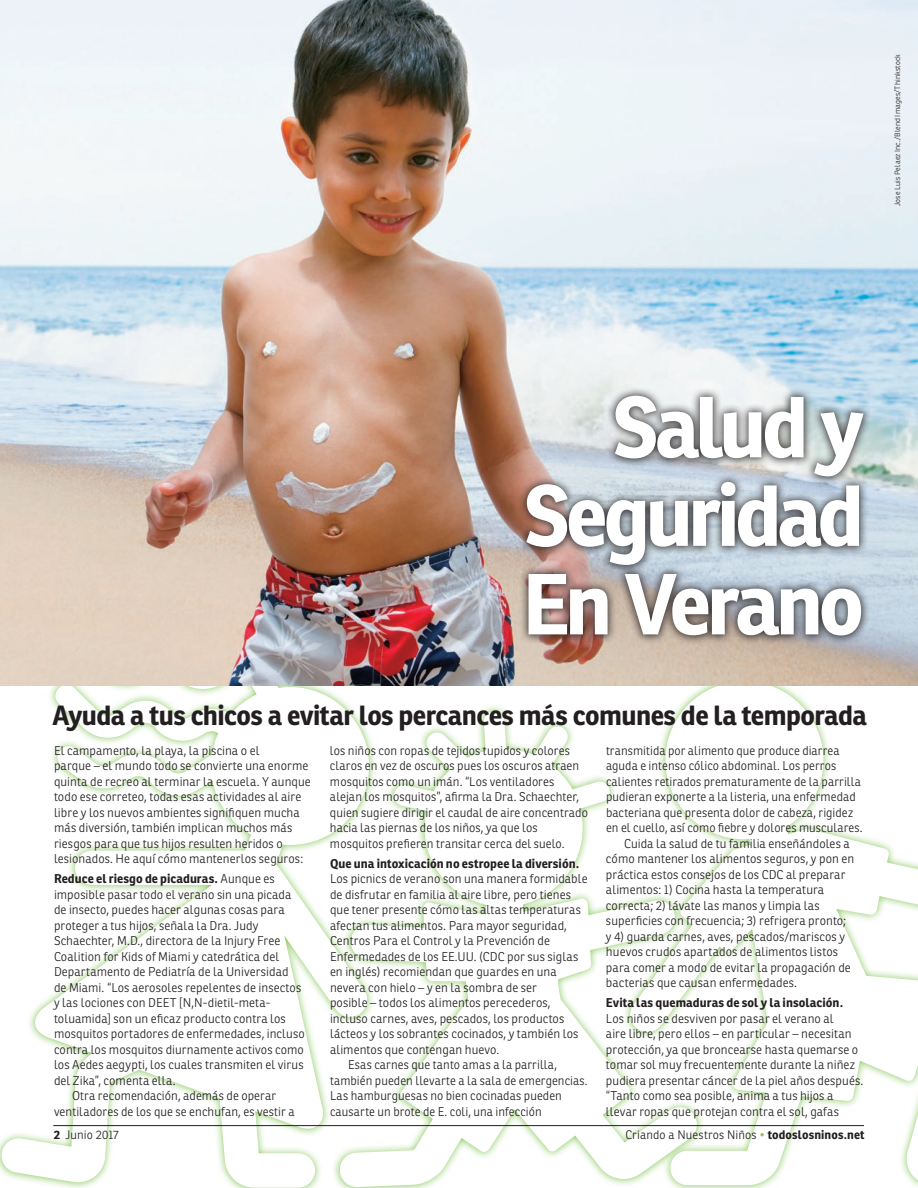
<style>
.page{position:relative;width:918px;height:1188px;background:#fff}
.page>*{position:absolute;margin:0;border:0;box-sizing:border-box;transform-origin:0 0}
.t1{font:700 84px/88.5px "Ronnia";letter-spacing:-.055em;color:#fff;text-align:justify}
.t2{font:700 27px "Ronnia";letter-spacing:-.025em;color:#231f20}
.t3{font:300 12.3px/15.5px "Ronnia";letter-spacing:.005em;color:#231f20}
.t4{font:700 12.3px "Ronnia";letter-spacing:.005em;color:#231f20}
.t5{font:300 12px "Ronnia";letter-spacing:.01em;color:#231f20}
.t6{font:300 7.5px "Ronnia";letter-spacing:.015em;color:#231f20}
.s1{font-weight:300}
.s2{font-weight:700}
.s3{color:#83c555}
</style>
<div class="page">
<svg style="left:378px;top:711px;width:244px;height:476px"></svg>
<svg style="left:628px;top:686px;width:290px;height:502px"></svg>
<svg style="left:0;top:686px;width:370px;height:502px"></svg>
<img style="left:0;top:0;width:918px;height:686px">
<div style="left:517px;top:386px;width:356px;height:259px;background:#231f20;opacity:.85"></div>
<hr style="left:53px;top:1125px;width:811px;height:1px;background:#231f20">
<p class="t6" style="left:893px;top:206px;width:153px;rotate:-90deg">Jose Luis Pelaez Inc./Blend Images/Thinkstock</p>
<h1 class="t1" style="left:522px;top:382px;width:343px;text-indent:91px">Salud y Seguridad En Verano</h1>
<h2 class="t2" style="left:52px;top:698px;width:816px">Ayuda a tus chicos a evitar los percances más comunes de la temporada</h2>
<p class="t3" style="left:54px;top:742px;width:258px">El campamento, la playa, la piscina o el<br>parque – el mundo todo se convierte una enorme quinta de recreo al terminar la escuela. Y aunque todo ese correteo, todas esas actividades al aire libre y los nuevos ambientes signifiquen mucha más diversión, también implican muchos más riesgos para que tus hijos resulten heridos o lesionados. He aquí cómo mantenerlos seguros:</p>
<p class="t4" style="left:54px;top:871px;width:222px">Reduce el riesgo de picaduras. <span class="s1">Aunque es</span></p>
<p class="t3" style="left:54px;top:887px;width:239px">imposible pasar todo el verano sin una picada</p>
<p class="t3" style="left:54px;top:902px;width:232px">de insecto, puedes hacer algunas cosas para</p>
<p class="t3" style="left:54px;top:918px;width:206px">proteger a tus hijos, señala la Dra. Judy</p>
<p class="t3" style="left:54px;top:933px;width:228px">Schaechter, M.D., directora de la Injury Free</p>
<p class="t3" style="left:54px;top:949px;width:227px">Coalition for Kids of Miami y catedrática del</p>
<p class="t3" style="left:54px;top:964px;width:236px">Departamento de Pediatría de la Universidad</p>
<p class="t3" style="left:54px;top:980px;width:249px">de Miami. “Los aerosoles repelentes de insectos</p>
<p class="t3" style="left:54px;top:995px;width:218px">y las lociones con DEET [N,N-dietil-meta-</p>
<p class="t3" style="left:54px;top:1011px;width:233px">toluamida] son un eficaz producto contra los</p>
<p class="t3" style="left:54px;top:1026px;width:252px">mosquitos portadores de enfermedades, incluso</p>
<p class="t3" style="left:54px;top:1042px;width:251px">contra los mosquitos diurnamente activos como</p>
<p class="t3" style="left:54px;top:1057px;width:251px">los Aedes aegypti, los cuales transmiten el virus</p>
<p class="t3" style="left:54px;top:1073px;width:123px">del Zika”, comenta ella.</p>
<p class="t3" style="left:72px;top:1088px;width:206px">Otra recomendación, además de operar</p>
<p class="t3" style="left:54px;top:1104px;width:242px">ventiladores de los que se enchufan, es vestir a</p>
<p class="t3" style="left:330px;top:742px;width:259px">los niños con ropas de tejidos tupidos y colores claros en vez de oscuros pues los oscuros atraen mosquitos como un imán. “Los ventiladores alejan los mosquitos”, afirma la Dra. Schaechter, quien sugiere dirigir el caudal de aire concentrado hacia las piernas de los niños, ya que los mosquitos prefieren transitar cerca del suelo.</p>
<p class="t4" style="left:330px;top:855px;width:251px">Que una intoxicación no estropee la diversión.</p>
<p class="t3" style="left:330px;top:871px;width:259px">Los picnics de verano son una manera formidable</p>
<p class="t3" style="left:330px;top:887px;width:243px">de disfrutar en familia al aire libre, pero tienes</p>
<p class="t3" style="left:330px;top:902px;width:253px">que tener presente cómo las altas temperaturas</p>
<p class="t3" style="left:330px;top:918px;width:238px">afectan tus alimentos. Para mayor seguridad,</p>
<p class="t3" style="left:330px;top:933px;width:222px">Centros Para el Control y la Prevención de</p>
<p class="t3" style="left:330px;top:949px;width:250px">Enfermedades de los EE.UU. (CDC por sus siglas</p>
<p class="t3" style="left:330px;top:964px;width:228px">en inglés) recomiendan que guardes en una</p>
<p class="t3" style="left:330px;top:980px;width:209px">nevera con hielo – y en la sombra de ser</p>
<p class="t3" style="left:330px;top:995px;width:222px">posible – todos los alimentos perecederos,</p>
<p class="t3" style="left:330px;top:1011px;width:236px">incluso carnes, aves, pescados, los productos</p>
<p class="t3" style="left:330px;top:1026px;width:250px">lácteos y los sobrantes cocinados, y también los</p>
<p class="t3" style="left:330px;top:1042px;width:171px">alimentos que contengan huevo.</p>
<p class="t3" style="left:348px;top:1057px;width:211px">Esas carnes que tanto amas a la parrilla,</p>
<p class="t3" style="left:330px;top:1073px;width:259px">también pueden llevarte a la sala de emergencias.</p>
<p class="t3" style="left:330px;top:1088px;width:233px">Las hamburguesas no bien cocinadas pueden</p>
<p class="t3" style="left:330px;top:1104px;width:213px">causarte un brote de E. coli, una infección</p>
<p class="t3" style="left:606px;top:742px;width:235px">transmitida por alimento que produce diarrea</p>
<p class="t3" style="left:606px;top:758px;width:232px">aguda e intenso cólico abdominal. Los perros</p>
<p class="t3" style="left:606px;top:773px;width:257px">calientes retirados prematuramente de la parrilla</p>
<p class="t3" style="left:606px;top:789px;width:251px">pudieran exponerte a la listeria, una enfermedad</p>
<p class="t3" style="left:606px;top:804px;width:249px">bacteriana que presenta dolor de cabeza, rigidez</p>
<p class="t3" style="left:606px;top:820px;width:258px">en el cuello, así como fiebre y dolores musculares.</p>
<p class="t3" style="left:624px;top:836px;width:227px">Cuida la salud de tu familia enseñándoles a</p>
<p class="t3" style="left:606px;top:851px;width:250px">cómo mantener los alimentos seguros, y pon en</p>
<p class="t3" style="left:606px;top:867px;width:241px">práctica estos consejos de los CDC al preparar</p>
<p class="t3" style="left:606px;top:882px;width:220px">alimentos: 1) Cocina hasta la temperatura</p>
<p class="t3" style="left:606px;top:898px;width:215px">correcta; 2) lávate las manos y limpia las</p>
<p class="t3" style="left:606px;top:913px;width:241px">superficies con frecuencia; 3) refrigera pronto;</p>
<p class="t3" style="left:606px;top:929px;width:240px">y 4) guarda carnes, aves, pescados/mariscos y</p>
<p class="t3" style="left:606px;top:944px;width:234px">huevos crudos apartados de alimentos listos</p>
<p class="t3" style="left:606px;top:960px;width:246px">para comer a modo de evitar la propagación de</p>
<p class="t3" style="left:606px;top:975px;width:193px">bacterias que causan enfermedades.</p>
<p class="t4" style="left:606px;top:995px;width:239px">Evita las quemaduras de sol y la insolación.</p>
<p class="t3" style="left:606px;top:1011px;width:259px">Los niños se desviven por pasar el verano al<br>aire libre, pero ellos – en particular – necesitan protección, ya que broncearse hasta quemarse o tomar sol muy frecuentemente durante la niñez pudiera presentar cáncer de la piel años después. “Tanto como sea posible, anima a tus hijos a llevar ropas que protejan contra el sol, gafas</p>
<p class="t5" style="left:54px;top:1128px;width:66px"><span class="s2">2</span> Junio 2017</p>
<p class="t5" style="left:625px;top:1128px;width:241px">Criando a Nuestros Niños <span class="s3">•</span> <span class="s2">todoslosninos.net</span></p>
</div>
